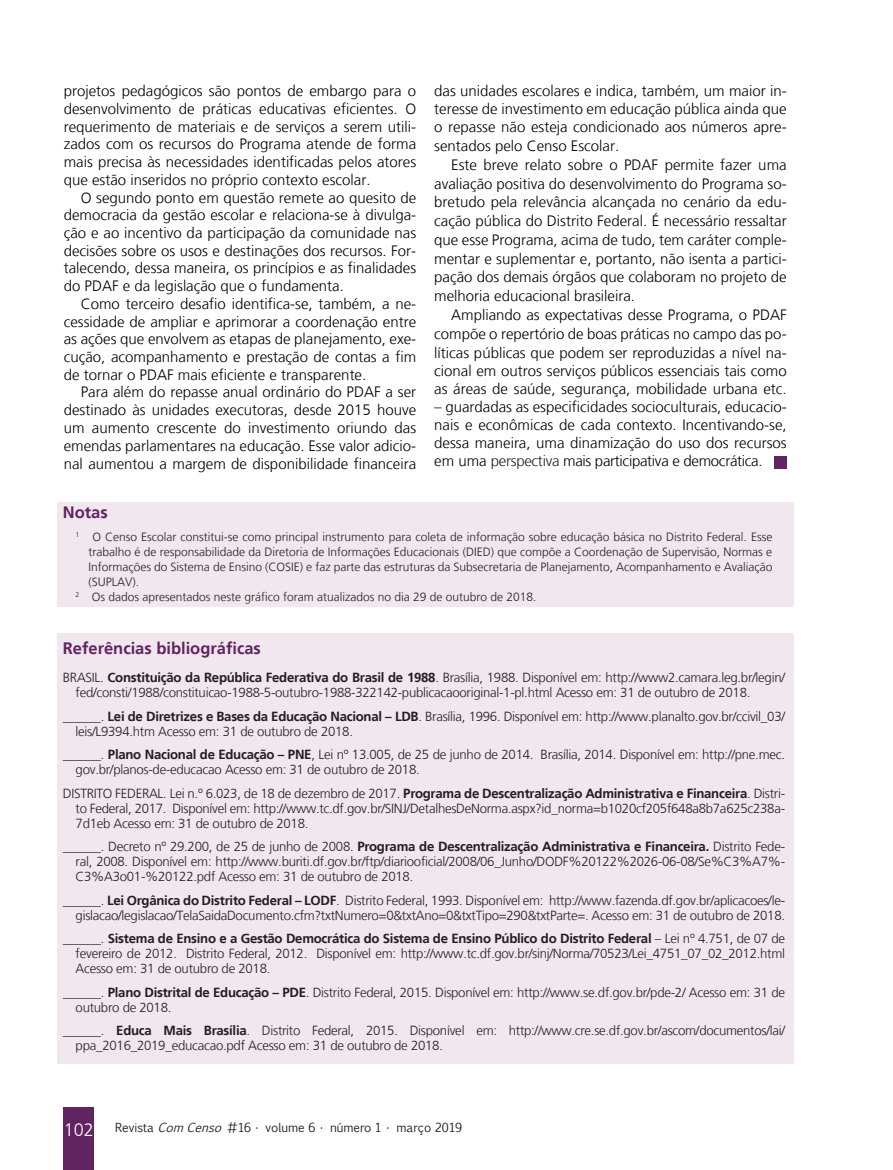
<style>
.page{position:relative;width:893px;height:1170px;background:#fff}
.page>*{position:absolute;margin:0;border:0;box-sizing:border-box;transform-origin:0 0}
.Subtítulo_ROXO_RELAT{font:700 16.5px "Frutiger LT";color:#622362}
.Miolo__10{font:300 15px/17.7px "Frutiger LT";color:#000;text-align:justify}
.Referências__10{font:300 13.2px/15px "Frutiger LT";letter-spacing:-.02em;color:#231f20}
.Notas{font:300 12px/15px "Frutiger LT";color:#231f20;text-align:justify}
.t1{font:12px "Euphemia CAS";color:#231f20}
.s1{color:#231f20}
.s2{font-weight:700}
.s3{font-family:"Frutiger LT";font-weight:300;font-size:18px;color:#fff}
.s4{font-style:italic}
</style>
<div class="page">
<div style="left:64px;top:1107px;width:30px;height:62px;background:#622362"></div>
<div style="left:774px;top:456px;width:13px;height:12px;background:#622362"></div>
<div style="left:57px;top:633px;width:737px;height:430px;background:#f1e7ee"></div>
<div style="left:57px;top:501px;width:737px;height:105px;background:#f1e7ee"></div>
<p class="Miolo__10" style="left:64px;top:82px;width:354px">projetos pedagógicos são pontos de embargo para o desenvolvimento de práticas educativas eficientes. O requerimento de materiais e de serviços a serem utili&shy;zados com os recursos do Programa atende de forma mais precisa às necessidades identificadas pelos atores que estão inseridos no próprio contexto escolar.</p>
<p class="Miolo__10" style="left:64px;top:189px;width:354px;text-indent:17px">O segundo ponto em questão remete ao quesito de democracia da gestão escolar e relaciona-se à divulga&shy;ção e ao incentivo da participação da comunidade nas decisões sobre os usos e destinações dos recursos. For&shy;talecendo, dessa maneira, os princípios e as finalidades do PDAF e da legislação que o fundamenta.</p>
<p class="Miolo__10" style="left:64px;top:295px;width:354px;text-indent:17px">Como terceiro desafio identifica-se, também, a ne&shy;cessidade de ampliar e aprimorar a coordenação entre as ações que envolvem as etapas de planejamento, exe&shy;cução, acompanhamento e prestação de contas a fim de tornar o PDAF mais eficiente e transparente.</p>
<p class="Miolo__10" style="left:64px;top:383px;width:354px;text-indent:17px">Para além do repasse anual ordinário do PDAF a ser destinado às unidades executoras, desde 2015 houve um aumento crescente do investimento oriundo das emendas parlamentares na educação. Esse valor adicio&shy;nal aumentou a margem de disponibilidade financeira</p>
<p class="Miolo__10" style="left:434px;top:82px;width:354px;line-height:18.3px">das unidades escolares e indica, também, um maior in&shy;teresse de investimento em educação pública ainda que o repasse não esteja condicionado aos números apre&shy;sentados pelo Censo Escolar.</p>
<p class="Miolo__10" style="left:434px;top:155px;width:354px;line-height:18.8px;text-indent:17px">Este breve relato sobre o PDAF permite fazer uma avaliação positiva do desenvolvimento do Programa so&shy;bretudo pela relevância alcançada no cenário da edu&shy;cação pública do Distrito Federal. É necessário ressaltar que esse Programa, acima de tudo, tem caráter comple&shy;mentar e suplementar e, portanto, não isenta a partici&shy;pação dos demais órgãos que colaboram no projeto de melhoria educacional brasileira.</p>
<p class="Miolo__10" style="left:434px;top:306px;width:354px;line-height:18.6px;text-indent:17px">Ampliando as expectativas desse Programa, o PDAF compõe o repertório de boas práticas no campo das po&shy;líticas públicas que podem ser reproduzidas a nível na&shy;cional em outros serviços públicos essenciais tais como as áreas de saúde, segurança, mobilidade urbana etc.</p>
<p class="Miolo__10" style="left:434px;top:398px;width:354px">– guardadas as especificidades socioculturais, educacio&shy;nais e econômicas de cada contexto. Incentivando-se, dessa maneira, uma dinamização do uso dos recursos em uma <span class="s1">perspectiva</span> mais participativa e democrática.</p>
<p class="Subtítulo_ROXO_RELAT" style="left:63px;top:503px;width:46px">Notas</p>
<p class="Notas" style="left:88px;top:529px;width:685px;text-indent:-13px"><sup>1</sup> O Censo Escolar constitui-se como principal instrumento para coleta de informação sobre educação básica no Distrito Federal. Esse trabalho é de responsabilidade da Diretoria de Informações Educacionais (DIED) que compõe a Coordenação de Supervisão, Normas e Informações do Sistema de Ensino (COSIE) e faz parte das estruturas da Subsecretaria de Planejamento, Acompanhamento e Avaliação (SUPLAV).</p>
<p class="Notas" style="left:76px;top:589px;width:462px"><sup>2</sup> Os dados apresentados neste gráfico foram atualizados no dia 29 de outubro de 2018.</p>
<p class="Subtítulo_ROXO_RELAT" style="left:63px;top:638px;width:200px">Referências bibliográficas</p>
<p class="Referências__10" style="left:76px;top:670px;width:711px;text-indent:-13px">BRASIL. <span class="s2">Constituição da República Federativa do Brasil de 1988</span>. Brasília, 1988. Disponível em: http://www2.camara.leg.br/legin/ fed/consti/1988/constituicao-1988-5-outubro-1988-322142-publicacaooriginal-1-pl.html Acesso em: 31 de outubro de 2018.</p>
<p class="Referências__10" style="left:76px;top:708px;width:711px;text-indent:-13px">______. <span class="s2">Lei de Diretrizes e Bases da Educação Nacional – LDB</span>. Brasília, 1996. Disponível em: http://www.planalto.gov.br/ccivil_03/ leis/L9394.htm Acesso em: 31 de outubro de 2018.</p>
<p class="Referências__10" style="left:76px;top:747px;width:711px;text-indent:-13px">______. <span class="s2">Plano Nacional de Educação – PNE</span>, Lei nº 13.005, de 25 de junho de 2014. Brasília, 2014. Disponível em: http://pne.mec. gov.br/planos-de-educacao Acesso em: 31 de outubro de 2018.</p>
<p class="Referências__10" style="left:76px;top:785px;width:711px;text-align:justify;text-indent:-13px">DISTRITO FEDERAL. Lei n.º 6.023, de 18 de dezembro de 2017. <span class="s2">Programa de Descentralização Administrativa e Financeira</span>. Distri&shy;to Federal, 2017. Disponível em: http://www.tc.df.gov.br/SINJ/DetalhesDeNorma.aspx?id_norma=b1020cf205f648a8b7a625c238a-7d1eb Acesso em: 31 de outubro de 2018.</p>
<p class="Referências__10" style="left:76px;top:839px;width:711px;text-align:justify;text-indent:-13px">______. Decreto nº 29.200, de 25 de junho de 2008. <span class="s2">Programa de Descentralização Administrativa e Financeira.</span> Distrito Fede&shy;ral, 2008. Disponível em: http://www.buriti.df.gov.br/ftp/diariooficial/2008/06_Junho/DODF%20122%2026-06-08/Se%C3%A7%- C3%A3o01-%20122.pdf Acesso em: 31 de outubro de 2018.</p>
<p class="Referências__10" style="left:63px;top:892px;width:724px;text-align:right"><span class="s2">______</span>. <span class="s2">Lei Orgânica do Distrito Federal – LODF</span>. Distrito Federal, 1993. Disponível em: http://www.fazenda.df.gov.br/aplicacoes/le&shy;gislacao/legislacao/TelaSaidaDocumento.cfm?txtNumero=0&amp;txtAno=0&amp;txtTipo=290&amp;txtParte=. Acesso em: 31 de outubro de 2018.</p>
<p class="Referências__10" style="left:76px;top:931px;width:711px;text-align:justify;text-indent:-13px"><span class="s2">______</span>. <span class="s2">Sistema de Ensino e a Gestão Democrática do Sistema de Ensino Público do Distrito Federal</span> – Lei nº 4.751, de 07 de fevereiro de 2012. Distrito Federal, 2012. Disponível em: http://www.tc.df.gov.br/sinj/Norma/70523/Lei_4751_07_02_2012.html Acesso em: 31 de outubro de 2018.</p>
<p class="Referências__10" style="left:76px;top:984px;width:711px;text-indent:-13px"><span class="s2">______</span>. <span class="s2">Plano Distrital de Educação – PDE</span>. Distrito Federal, 2015. Disponível em: http://www.se.df.gov.br/pde-2/ Acesso em: 31 de outubro de 2018.</p>
<p class="Referências__10" style="left:76px;top:1023px;width:711px;text-indent:-13px"><span class="s2">______</span>. <span class="s2">Educa Mais Brasília</span>. Distrito Federal, 2015. Disponível em: http://www.cre.se.df.gov.br/ascom/documentos/lai/ ppa_2016_2019_educacao.pdf Acesso em: 31 de outubro de 2018.</p>
<p class="t1" style="left:64px;top:1119px;width:400px"><span class="s3">102</span> Revista <span class="s4">ComCenso</span> #16 • volume 6 • número 1 • março 2019</p>
</div>
